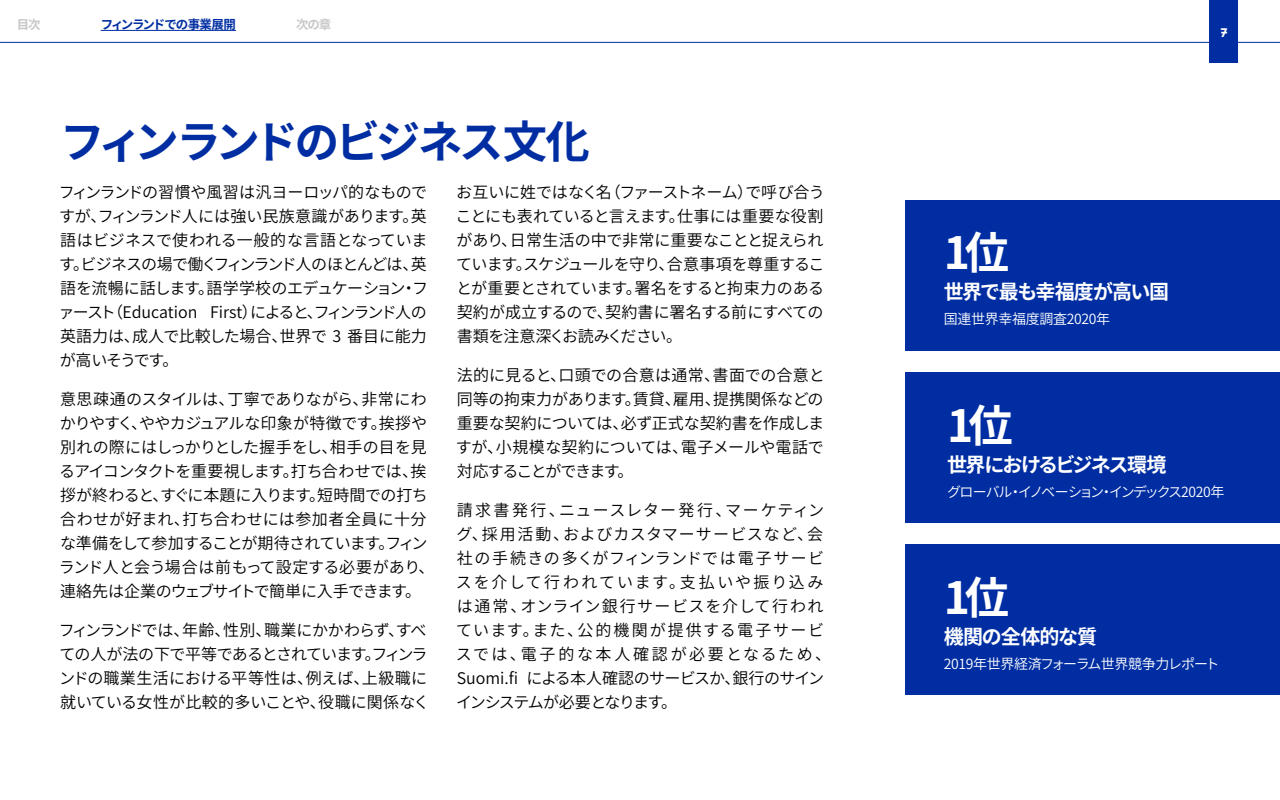
<style>
.page{position:relative;width:1280px;height:800px;background:#fff}
.page>*{position:absolute;margin:0;border:0;box-sizing:border-box;transform-origin:0 0}
.Alaotsikko_H3{font:700 44.4px "Source Han Sans JP";letter-spacing:-.075em;color:#002ea2}
.t1{font:700 44.4px "Source Han Sans JP";color:#fff}
.t2{font:700 20px "Source Han Sans JP";letter-spacing:-.065em;color:#fff}
.t3{font:700 20px "Source Han Sans JP";letter-spacing:-.085em;color:#fff}
.t4{font:700 20px "Source Han Sans JP";letter-spacing:-.045em;color:#fff}
.Leipis{font:16px/24px "Source Han Sans JP";color:#000;text-align:justify}
.Leipis-2{font:16px/24px "Source Han Sans JP";letter-spacing:.075em;color:#000}
.Leipis-3{font:16px/24px "Source Han Sans JP";letter-spacing:-.02em;color:#000}
.t5{font:14px "Source Han Sans JP";letter-spacing:-.025em;color:#fff}
.t6{font:14px "Source Han Sans JP";letter-spacing:-.105em;color:#fff}
.Navigaatiolinkki_sin{font:700 12.4px "Source Han Sans JP";letter-spacing:-.08em;color:#002ea2}
.Navigaatiolinkki_har{font:700 12.4px "Source Han Sans JP";color:#c8c8c8}
.t7{font:700 12.4px "Finlandica";color:#fff}
</style>
<div class="page">
<hr style="left:0;top:42px;width:1280px;height:1px;background:#002ea2">
<div style="left:1210px;top:0;width:28px;height:63px;background:#002ea2"></div>
<div style="left:906px;top:200px;width:374px;height:151px;background:#002ea2"></div>
<div style="left:906px;top:545px;width:374px;height:150px;background:#002ea2"></div>
<div style="left:906px;top:373px;width:374px;height:150px;background:#002ea2"></div>
<hr style="left:101px;top:30px;width:135px;height:1px;background:#002ea2">
<p class="Navigaatiolinkki_har" style="left:17px;top:17px;width:25px">目次</p>
<p class="Navigaatiolinkki_sin" style="left:101px;top:17px;width:137px">フィンランドでの事業展開</p>
<p class="Navigaatiolinkki_har" style="left:296px;top:17px;width:37px">次の章</p>
<h3 class="Alaotsikko_H3" style="left:60px;top:116px;width:531px">フィンランドのビジネス文化</h3>
<p class="Leipis" style="left:59px;top:180px;width:371px">フィンランドの習慣や風習は汎ヨーロッパ的なものですが、フィンランド人には強い民族意識があります。英語はビジネスで使われる一般的な言語となっています。ビジネスの場で働くフィンランド人のほとんどは、英語を流暢に話します。語学学校のエデュケーション・ファースト（Education First）によると、フィンランド人の英語力は、成人で比較した場合、世界で 3 番目に能力が高いそうです。</p>
<p class="Leipis" style="left:59px;top:387px;width:377px;text-align:left">意思疎通のスタイルは、丁寧でありながら、非常にわかりやすく、ややカジュアルな印象が特徴です。挨拶や別れの際にはしっかりとした握手をし、相手の目を見るアイコンタクトを重要視します。打ち合わせでは、挨拶が終わると、すぐに本題に入ります。短時間での打ち合わせが好まれ、打ち合わせには参加者全員に十分な準備をして参加することが期待されています。フィンランド人と会う場合は前もって設定する必要があり、連絡先は企業のウェブサイトで簡単に入手できます。</p>
<p class="Leipis-3" style="left:59px;top:618px;width:372px">フィンランドでは、年齢、性別、職業にかかわらず、すべての人が法の下で平等であるとされています。フィンランドの職業生活における平等性は、例えば、上級職に就いている女性が比較的多いことや、役職に関係なく</p>
<p class="Leipis" style="left:456px;top:180px;width:371px">お互いに姓ではなく名（ファーストネーム）で呼び合うことにも表れていると言えます。仕事には重要な役割があり、日常生活の中で非常に重要なことと捉えられています。スケジュールを守り、合意事項を尊重することが重要とされています。署名をすると拘束力のある契約が成立するので、契約書に署名する前にすべての書類を注意深くお読みください。</p>
<p class="Leipis" style="left:456px;top:363px;width:370px">法的に見ると、口頭での合意は通常、書面での合意と同等の拘束力があります。賃貸、雇用、提携関係などの重要な契約については、必ず正式な契約書を作成しますが、小規模な契約については、電子メールや電話で対応することができます。</p>
<p class="Leipis-2" style="left:456px;top:498px;width:377px">請求書発行、ニュースレター発行、マーケティング、採用活動、およびカスタマーサービスなど、会社の手続きの多くがフィンランドでは電子サービスを介して行われています。支払いや振り込みは通常、オンライン銀行サービスを介して行われています。また、公的機関が提供する電子サービスでは、電子的な本人確認が必要となるため、<br>Suomi.fi による本人確認のサービスか、銀行のサインインシステムが必要となります。</p>
<p class="t7" style="left:1220px;top:25px;width:9px">7</p>
<p class="t1" style="left:944px;top:228px;width:67px">1位</p>
<p class="t2" style="left:944px;top:281px;width:227px">世界で最も幸福度が高い国</p>
<p class="t5" style="left:944px;top:311px;width:168px">国連世界幸福度調査2020年</p>
<p class="t1" style="left:947px;top:400px;width:67px">1位</p>
<p class="t3" style="left:947px;top:453px;width:221px">世界におけるビジネス環境</p>
<p class="t6" style="left:947px;top:484px;width:279px">グローバル・イノベーション・インデックス2020年</p>
<p class="t1" style="left:944px;top:572px;width:67px">1位</p>
<p class="t4" style="left:944px;top:625px;width:155px">機関の全体的な質</p>
<p class="t5" style="left:944px;top:656px;width:277px">2019年世界経済フォーラム世界競争力レポート</p>
</div>
